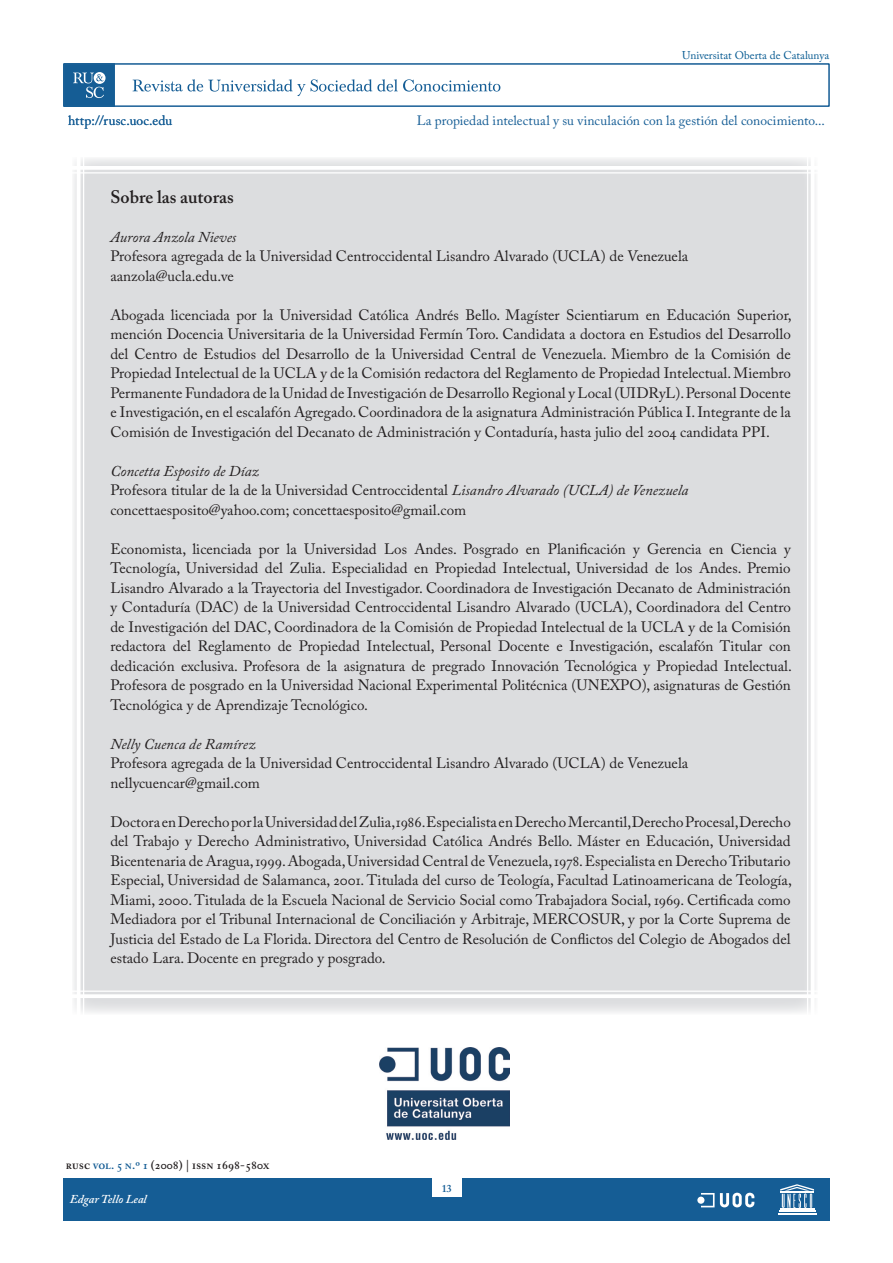
<style>
.page{position:relative;width:893px;height:1263px;background:#fff}
.page>*{position:absolute;margin:0;border:0;box-sizing:border-box;transform-origin:0 0}
.CITARECOMENADA_I_SOB{font:600 18px "Adobe Caslon Pro";color:#231f20}
.TEXTCITARECOMENADA_I{font:15px/19.5px "Adobe Caslon Pro";color:#231f20;text-align:justify}
.TEXTCITARECOMENADA_I-2{font:italic 15px "Adobe Caslon Pro";color:#231f20}
.t1{font:13.5px "Adobe Caslon Pro";letter-spacing:.015em;color:#155d95}
.t2{font:italic 600 12px "Adobe Caslon Pro";color:#fff}
.t3{font:600 12px "Adobe Caslon Pro";color:#231f20}
.t4{font:11.25px "Adobe Caslon Pro";color:#085b92}
.t5{font:600 10.5px "Adobe Caslon Pro";color:#155d95}
.s1{font-style:italic}
.s2{color:#155d95}
</style>
<div class="page">
<div style="left:64px;top:64px;width:51px;height:42px;background:#155d95"></div>
<svg style="left:94px;top:72px;width:12px;height:12px"></svg>
<svg style="left:73px;top:73px;width:31px;height:25px"></svg>
<svg style="left:133px;top:79px;width:367px;height:17px"></svg>
<div style="left:64px;top:1178px;width:765px;height:42px;background:#155d95"></div>
<hr style="left:780px;top:1208px;width:34px;height:2px;background:#fff">
<hr style="left:779px;top:1211px;width:36px;height:1px;background:#fff">
<hr style="left:778px;top:1213px;width:39px;height:1px;background:#fff">
<svg style="left:780px;top:1184px;width:34px;height:24px"></svg>
<div style="left:697px;top:1196px;width:7px;height:8px;background:#fff;border-radius:50%"></div>
<svg style="left:701px;top:1192px;width:53px;height:15px"></svg>
<div style="left:432px;top:1159px;width:30px;height:37px;background:#fff"></div>
<img style="left:380px;top:1048px;width:129px;height:92px">
<div style="left:72px;top:157px;width:745px;height:858px;background:#dcdddf"></div>
<hr style="left:83px;top:152px;width:1px;height:877px;background:#fff">
<hr style="left:77px;top:152px;width:3px;height:877px;background:#fff">
<hr style="left:64px;top:990px;width:775px;height:2px;background:#fff">
<hr style="left:64px;top:994px;width:775px;height:4px;background:#fff">
<hr style="left:807px;top:147px;width:1px;height:885px;background:#fff">
<hr style="left:811px;top:147px;width:3px;height:885px;background:#fff">
<hr style="left:64px;top:172px;width:776px;height:1px;background:#fff">
<hr style="left:64px;top:166px;width:776px;height:4px;background:#fff">
<p class="t1" style="left:68px;top:112px;width:106px">http://rusc.uoc.edu</p>
<p class="t4" style="left:682px;top:48px;width:149px">Universitat Oberta de Catalunya</p>
<p class="t1" style="left:417px;top:112px;width:410px">La propiedad intelectual y su vinculación con la gestión del conocimiento...</p>
<p class="CITARECOMENADA_I_SOB" style="left:110px;top:186px;width:125px">Sobre las autoras</p>
<p class="TEXTCITARECOMENADA_I-2" style="left:110px;top:228px;width:127px">Aurora Anzola Nieves</p>
<p class="TEXTCITARECOMENADA_I" style="left:110px;top:246px;width:579px">Profesora agregada de la Universidad Centroccidental Lisandro Alvarado (UCLA) de Venezuela</p>
<p class="TEXTCITARECOMENADA_I" style="left:110px;top:266px;width:125px">aanzola@ucla.edu.ve</p>
<p class="TEXTCITARECOMENADA_I" style="left:110px;top:305px;width:683px">Abogada licenciada por la Universidad Católica Andrés Bello. Magíster Scientiarum en Educación Superior, mención Docencia Universitaria de la Universidad Fermín Toro. Candidata a doctora en Estudios del Desarrollo del Centro de Estudios del Desarrollo de la Universidad Central de Venezuela. Miembro de la Comisión de Propiedad Intelectual de la UCLA y de la Comisión redactora del Reglamento de Propiedad Intelectual. Miembro Permanente Fundadora de la Unidad de Investigación de Desarrollo Regional y Local (UIDRyL). Personal Docente e Investigación, en el escalafón Agregado. Coordinadora de la asignatura Administración Pública I. Integrante de la Comisión de Investigación del Decanato de Administración y Contaduría, hasta julio del 2004 candidata PPI.</p>
<p class="TEXTCITARECOMENADA_I-2" style="left:110px;top:462px;width:150px">Concetta Esposito de Díaz</p>
<p class="TEXTCITARECOMENADA_I" style="left:110px;top:480px;width:579px">Profesora titular de la de la Universidad Centroccidental <span class="s1">Lisandro Alvarado (UCLA) de Venezuela</span></p>
<p class="TEXTCITARECOMENADA_I" style="left:110px;top:500px;width:357px">concettaesposito@yahoo.com; concettaesposito@gmail.com</p>
<p class="TEXTCITARECOMENADA_I" style="left:110px;top:539px;width:683px">Economista, licenciada por la Universidad Los Andes. Posgrado en Planificación y Gerencia en Ciencia y Tecnología, Universidad del Zulia. Especialidad en Propiedad Intelectual, Universidad de los Andes. Premio Lisandro Alvarado a la Trayectoria del Investigador. Coordinadora de Investigación Decanato de Administración y Contaduría (DAC) de la Universidad Centroccidental Lisandro Alvarado (UCLA), Coordinadora del Centro de Investigación del DAC, Coordinadora de la Comisión de Propiedad Intelectual de la UCLA y de la Comisión redactora del Reglamento de Propiedad Intelectual, Personal Docente e Investigación, escalafón Titular con dedicación exclusiva. Profesora de la asignatura de pregrado Innovación Tecnológica y Propiedad Intelectual.<br>Profesora de posgrado en la Universidad Nacional Experimental Politécnica (UNEXPO), asignaturas de Gestión Tecnológica y de Aprendizaje Tecnológico.</p>
<p class="TEXTCITARECOMENADA_I-2" style="left:110px;top:735px;width:147px">Nelly Cuenca de Ramírez</p>
<p class="TEXTCITARECOMENADA_I" style="left:110px;top:753px;width:579px">Profesora agregada de la Universidad Centroccidental Lisandro Alvarado (UCLA) de Venezuela</p>
<p class="TEXTCITARECOMENADA_I" style="left:110px;top:773px;width:151px">nellycuencar@gmail.com</p>
<p class="TEXTCITARECOMENADA_I" style="left:110px;top:812px;width:683px">Doctora en Derecho por la Universidad del Zulia, 1986. Especialista en Derecho Mercantil, Derecho Procesal, Derecho del Trabajo y Derecho Administrativo, Universidad Católica Andrés Bello. Máster en Educación, Universidad Bicentenaria de Aragua, 1999. Abogada, Universidad Central de Venezuela, 1978. Especialista en Derecho Tributario Especial, Universidad de Salamanca, 2001. Titulada del curso de Teología, Facultad Latinoamericana de Teología, Miami, 2000. Titulada de la Escuela Nacional de Servicio Social como Trabajadora Social, 1969. Certificada como Mediadora por el Tribunal Internacional de Conciliación y Arbitraje, MERCOSUR, y por la Corte Suprema de Justicia del Estado de La Florida. Directora del Centro de Resolución de Conflictos del Colegio de Abogados del estado Lara. Docente en pregrado y posgrado.</p>
<p class="t3" style="left:66px;top:1157px;width:205px">rusc <span class="s2">vol. 5 n.º 1</span> (2008) | issn 1698-580x</p>
<p class="t2" style="left:70px;top:1190px;width:122px">Concetta Esposito de Díaz</p>
<p class="t2" style="left:70px;top:1191px;width:78px">Edgar Tello Leal</p>
<p class="t5" style="left:442px;top:1182px;width:11px">13</p>
</div>
